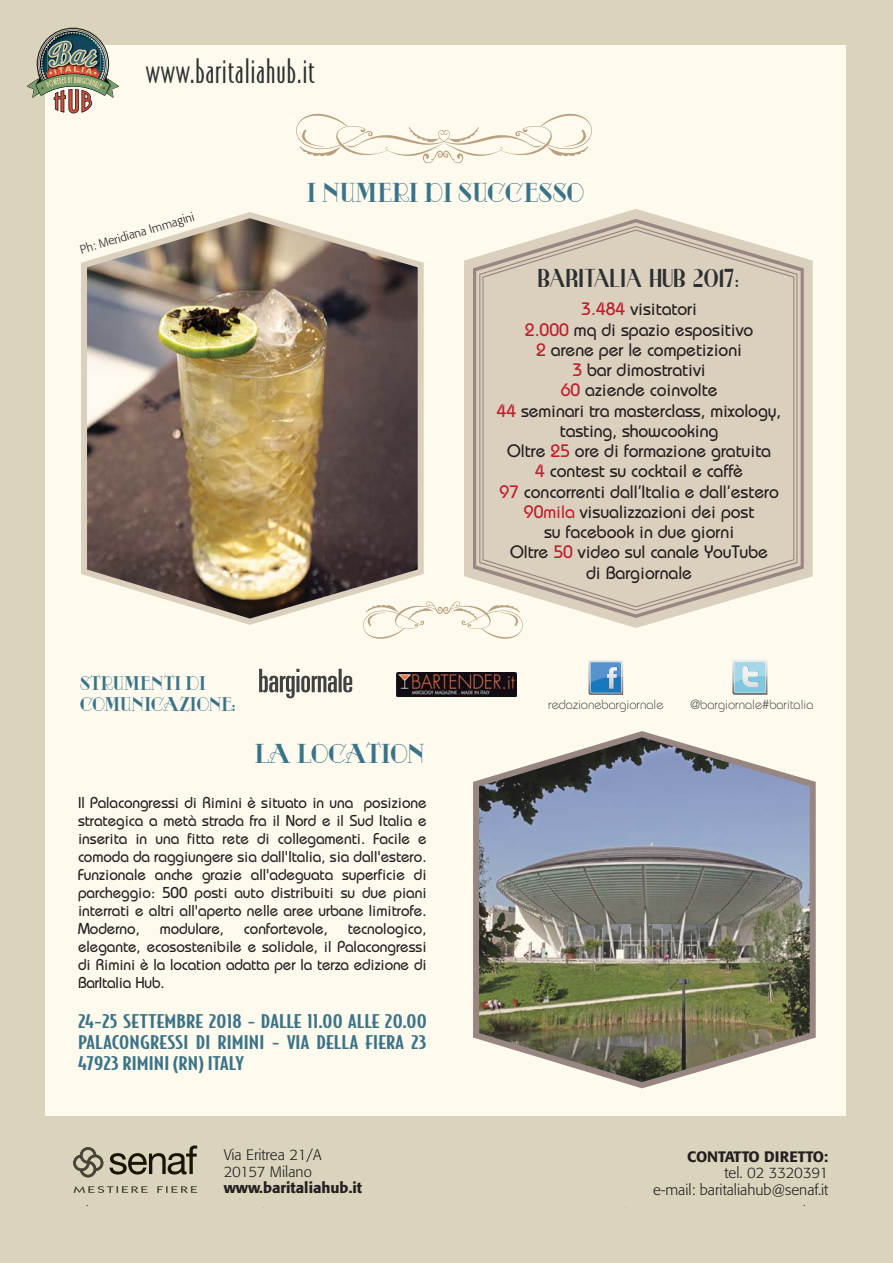
<style>
.page{position:relative;width:893px;height:1263px;background:#dad4bd}
.page>*{position:absolute;margin:0;border:0;box-sizing:border-box;transform-origin:0 0}
.t1{font:300 31.95px "Bodega Sans";letter-spacing:.025em;color:#2c3032;scale:1.09 1}
.t2{font:27px "Odalisque NF";letter-spacing:.005em;color:#3a7387;scale:.88 1}
.t3{font:27px "Odalisque NF";letter-spacing:-.025em;color:#3a7387;scale:.88 1}
.t4{font:25.05px "Ironick NF";color:#2c3032}
.t5{font:19.5px/21px "Odalisque NF";letter-spacing:.005em;color:#3a7387;scale:.88 1}
.t6{font:500 18px/20.2px "Bauhaus";color:#231f20;text-align:center}
.t7{font:500 18px/21px "Bodega Sans";letter-spacing:.005em;color:#3a7387;text-align:justify;scale:1.37 1}
.t8{font:500 15.75px/18px "Bauhaus";letter-spacing:-.01em;color:#231f20;text-align:justify}
.t9{font:300 15px/16.5px "Formata";color:#231f20}
.t10{font:500 15px "Formata";color:#231f20}
.t11{font:300 13.2px "Bauhaus";color:#231f20}
.t12{font:300 12px "Formata";color:#231f20}
.s1{color:#be1e2d}
</style>
<div class="page">
<div style="left:46px;top:45px;width:800px;height:1070px;background:#fffaee"></div>
<svg style="left:73px;top:1147px;width:30px;height:30px"></svg>
<svg style="left:110px;top:1145px;width:87px;height:29px"></svg>
<svg style="left:73px;top:1186px;width:75px;height:7px"></svg>
<svg style="left:157px;top:1186px;width:40px;height:7px"></svg>
<img style="left:27px;top:28px;width:92px;height:85px">
<svg style="left:259px;top:669px;width:93px;height:29px"></svg>
<svg style="left:588px;top:660px;width:35px;height:35px"></svg>
<svg style="left:732px;top:660px;width:35px;height:35px"></svg>
<svg style="left:464px;top:209px;width:349px;height:419px"></svg>
<svg style="left:473px;top:219px;width:331px;height:399px"></svg>
<svg style="left:479px;top:226px;width:318px;height:385px"></svg>
<svg style="left:482px;top:229px;width:312px;height:378px;background:#dacebc"></svg>
<img style="left:81px;top:212px;width:343px;height:413px">
<img style="left:473px;top:731px;width:343px;height:357px">
<svg style="left:296px;top:113px;width:296px;height:51px"></svg>
<svg style="left:362px;top:601px;width:162px;height:38px"></svg>
<img style="left:397px;top:672px;width:119px;height:25px">
<h1 class="t1" style="left:146px;top:52px;width:157px">www.baritaliahub.it</h1>
<p class="t12" style="left:79px;top:244px;width:120px;rotate:-16deg">Ph: Meridiana Immagini</p>
<h2 class="t2" style="left:307px;top:177px;width:316px">I NUMERI DI SUCCESSO</h2>
<h3 class="t4" style="left:538px;top:264px;width:203px">BARITALIA HUB 2017:</h3>
<p class="t6" style="left:497px;top:301px;width:286px"><span class="s1">3.484</span> visitatori<br><span class="s1">2.000</span> mq di spazio espositivo<br><span class="s1">2</span> arene per le competizioni<br><span class="s1">3</span> bar dimostrativi<br><span class="s1">60</span> aziende coinvolte<br><span class="s1">44</span> seminari tra masterclass, mixology, tasting, showcooking<br>Oltre <span class="s1">25</span> ore di formazione gratuita<br><span class="s1">4</span> contest su cocktail e caffè<br><span class="s1">97</span> concorrenti dall’Italia e dall’estero<br><span class="s1">90mila</span> visualizzazioni dei post<br>su facebook in due giorni<br>Oltre <span class="s1">50</span> video sul canale YouTube<br>di Bargiornale</p>
<p class="t5" style="left:80px;top:673px;width:178px">STRUMENTI DI<br>COMUNICAZIONE:</p>
<h2 class="t3" style="left:255px;top:738px;width:195px">LA LOCATION</h2>
<p class="t11" style="left:548px;top:700px;width:117px">redazionebargiornale</p>
<p class="t11" style="left:690px;top:700px;width:125px">@bargiornale#baritalia</p>
<p class="t8" style="left:78px;top:795px;width:350px">Il Palacongressi di Rimini è situato in una posizione strategica a metà strada fra il Nord e il Sud Italia e inserita in una fitta rete di collegamenti. Facile e comoda da raggiungere sia dall'Italia, sia dall'estero.<br>Funzionale anche grazie all'adeguata superficie di parcheggio: 500 posti auto distribuiti su due piani interrati e altri all'aperto nelle aree urbane limitrofe.<br>Moderno, modulare, confortevole, tecnologico, elegante, ecosostenibile e solidale, il Palacongressi di Rimini è la location adatta per la terza edizione di BarItalia Hub.</p>
<p class="t7" style="left:78px;top:1011px;width:256px">24-25 SETTEMBRE 2018 - DALLE 11.00 ALLE 20.00<br>PALACONGRESSI DI RIMINI - VIA DELLA FIERA 23<br>47923 RIMINI (RN) ITALY</p>
<p class="t9" style="left:224px;top:1148px;width:99px">Via Eritrea 21/A<br>20157 Milano</p>
<p class="t10" style="left:224px;top:1181px;width:140px">www.baritaliahub.it</p>
<p class="t10" style="left:687px;top:1150px;width:143px">CONTATTO DIRETTO:</p>
<p class="t9" style="left:653px;top:1166px;width:177px;text-align:right">tel. 02 3320391<br>e-mail: baritaliahub@senaf.it</p>
</div>
